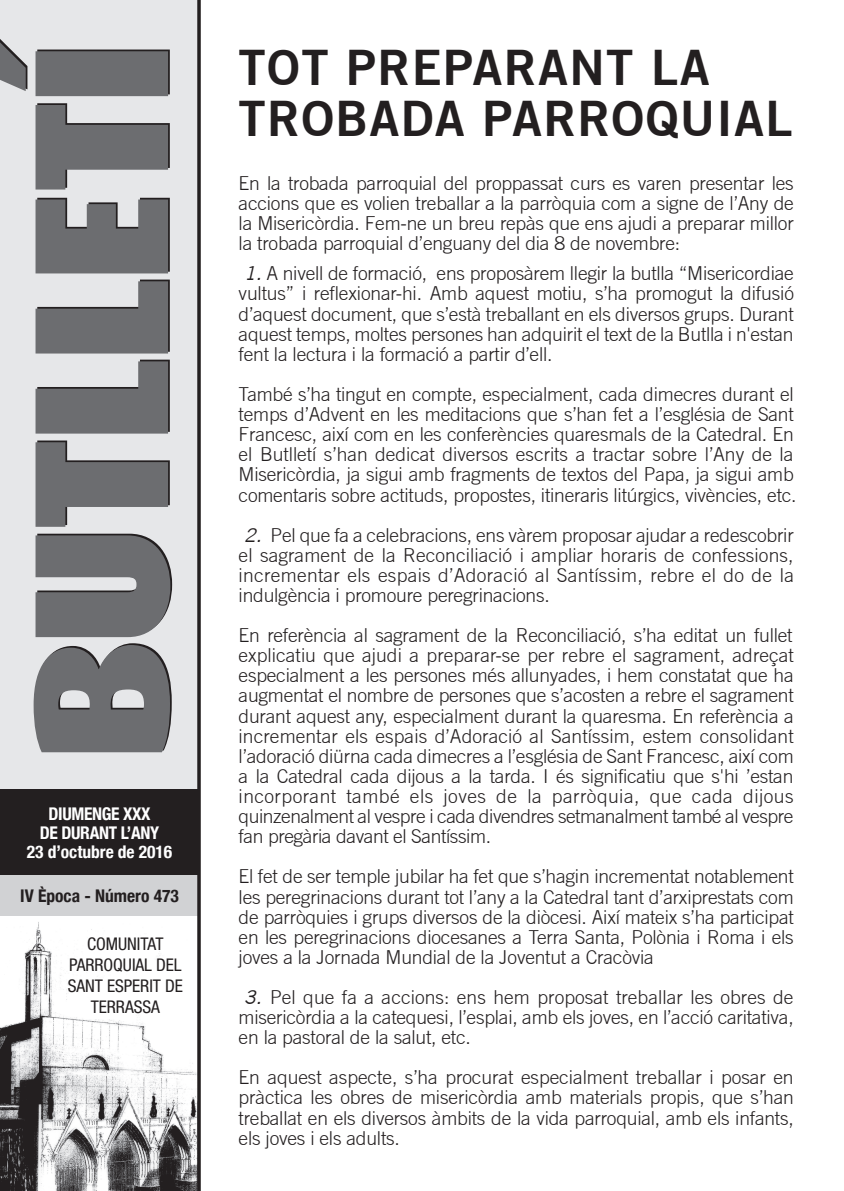
<style>
.page{position:relative;width:844px;height:1191px;background:#fff}
.page>*{position:absolute;margin:0;border:0;box-sizing:border-box;transform-origin:0 0}
.t1{font:700 49px/50.8px "Trade Gothic No.2";letter-spacing:.03em;color:#231f20}
.t2{font:300 19.25px/20.1px "Trade Gothic";letter-spacing:-.01em;color:#231f20;text-align:justify}
.t3{font:condensed 17.5px/21px "Helvetica Neue";letter-spacing:-.005em;color:#231f20;text-align:center}
.t4{font:700 condensed 17.5px/19.2px "Helvetica Neue";letter-spacing:-.02em;color:#fff;text-align:center}
.t5{font:700 condensed 17.5px "Helvetica Neue";color:#231f20}
.s1{font-weight:400;font-style:italic}
</style>
<div class="page">
<img style="left:0;top:922px;width:197px;height:269px">
<div style="left:0;top:0;width:198px;height:795px;background:#e6e7e9"></div>
<div style="left:0;top:839px;width:199px;height:77px;background:#d1d2d4"></div>
<div style="left:0;top:789px;width:199px;height:86px;background:#231f20"></div>
<svg style="left:197px;top:0;width:4px;height:1191px;background:#3a3738"></svg>
<svg style="left:34px;top:643px;width:138px;height:109px"></svg>
<svg style="left:36px;top:533px;width:136px;height:104px;background:#7c7d80"></svg>
<svg style="left:36px;top:440px;width:134px;height:87px"></svg>
<svg style="left:36px;top:360px;width:134px;height:73px"></svg>
<svg style="left:36px;top:279px;width:134px;height:74px"></svg>
<svg style="left:36px;top:198px;width:134px;height:75px;background:#78797c"></svg>
<svg style="left:36px;top:103px;width:134px;height:86px"></svg>
<svg style="left:0;top:39px;width:170px;height:57px"></svg>
<p class="t4" style="left:27px;top:803px;width:147px">DIUMENGE XXX<br>DE DURANT L’ANY<br>23 d’octubre de 2016</p>
<p class="t5" style="left:20px;top:885px;width:160px">IV Època - Número 473</p>
<p class="t3" style="left:68px;top:933px;width:116px">COMUNITAT<br>PARROQUIAL DEL<br>SANT ESPERIT DE<br>TERRASSA</p>
<p class="t1" style="left:238px;top:41px;width:555px">TOT PREPARANT LA<br>TROBADA PARROQUIAL</p>
<p class="t2" style="left:238px;top:173px;width:556px">En la trobada parroquial del proppassat curs es varen presentar les accions que es volien treballar a la parròquia com a signe de l’Any de la Misericòrdia. Fem-ne un breu repàs que ens ajudi a preparar millor la trobada parroquial d’enguany del dia 8 de novembre:</p>
<p class="t2" style="left:238px;top:263px;width:556px"><span class="s1">1.</span> A nivell de formació, ens proposàrem llegir la butlla “Misericordiae vultus” i reflexionar-hi. Amb aquest motiu, s’ha promogut la difusió d’aquest document, que s’està treballant en els diversos grups. Durant aquest temps, moltes persones han adquirit el text de la Butlla i n'estan fent la lectura i la formació a partir d’ell.</p>
<p class="t2" style="left:238px;top:384px;width:559px;text-align:left">També s’ha tingut en compte, especialment, cada dimecres durant el temps d’Advent en les meditacions que s’han fet a l’església de Sant Francesc, així com en les conferències quaresmals de la Catedral. En el Butlletí s’han dedicat diversos escrits a tractar sobre l’Any de la Misericòrdia, ja sigui amb fragments de textos del Papa, ja sigui amb comentaris sobre actituds, propostes, itineraris litúrgics, vivències, etc.</p>
<p class="t2" style="left:238px;top:524px;width:556px"><span class="s1">2.</span> Pel que fa a celebracions, ens vàrem proposar ajudar a redescobrir el sagrament de la Reconciliació i ampliar horaris de confessions, incrementar els espais d’Adoració al Santíssim, rebre el do de la indulgència i promoure peregrinacions.</p>
<p class="t2" style="left:238px;top:625px;width:556px">En referència al sagrament de la Reconciliació, s’ha editat un fullet explicatiu que ajudi a preparar-se per rebre el sagrament, adreçat especialment a les persones més allunyades, i hem constatat que ha augmentat el nombre de persones que s’acosten a rebre el sagrament durant aquest any, especialment durant la quaresma. En referència a incrementar els espais d’Adoració al Santíssim, estem consolidant l’adoració diürna cada dimecres a l’església de Sant Francesc, així com a la Catedral cada dijous a la tarda. I és significatiu que s'hi ’estan incorporant també els joves de la parròquia, que cada dijous quinzenalment al vespre i cada divendres setmanalment també al vespre fan pregària davant el Santíssim.</p>
<p class="t2" style="left:238px;top:866px;width:556px">El fet de ser temple jubilar ha fet que s’hagin incrementat notablement les peregrinacions durant tot l’any a la Catedral tant d’arxiprestats com de parròquies i grups diversos de la diòcesi. Així mateix s’ha participat en les peregrinacions diocesanes a Terra Santa, Polònia i Roma i els joves a la Jornada Mundial de la Joventut a Cracòvia</p>
<p class="t2" style="left:238px;top:986px;width:556px"><span class="s1">3.</span> Pel que fa a accions: ens hem proposat treballar les obres de misericòrdia a la catequesi, l’esplai, amb els joves, en l’acció caritativa, en la pastoral de la salut, etc.</p>
<p class="t2" style="left:238px;top:1067px;width:556px">En aquest aspecte, s’ha procurat especialment treballar i posar en pràctica les obres de misericòrdia amb materials propis, que s’han treballat en els diversos àmbits de la vida parroquial, amb els infants, els joves i els adults.</p>
</div>
